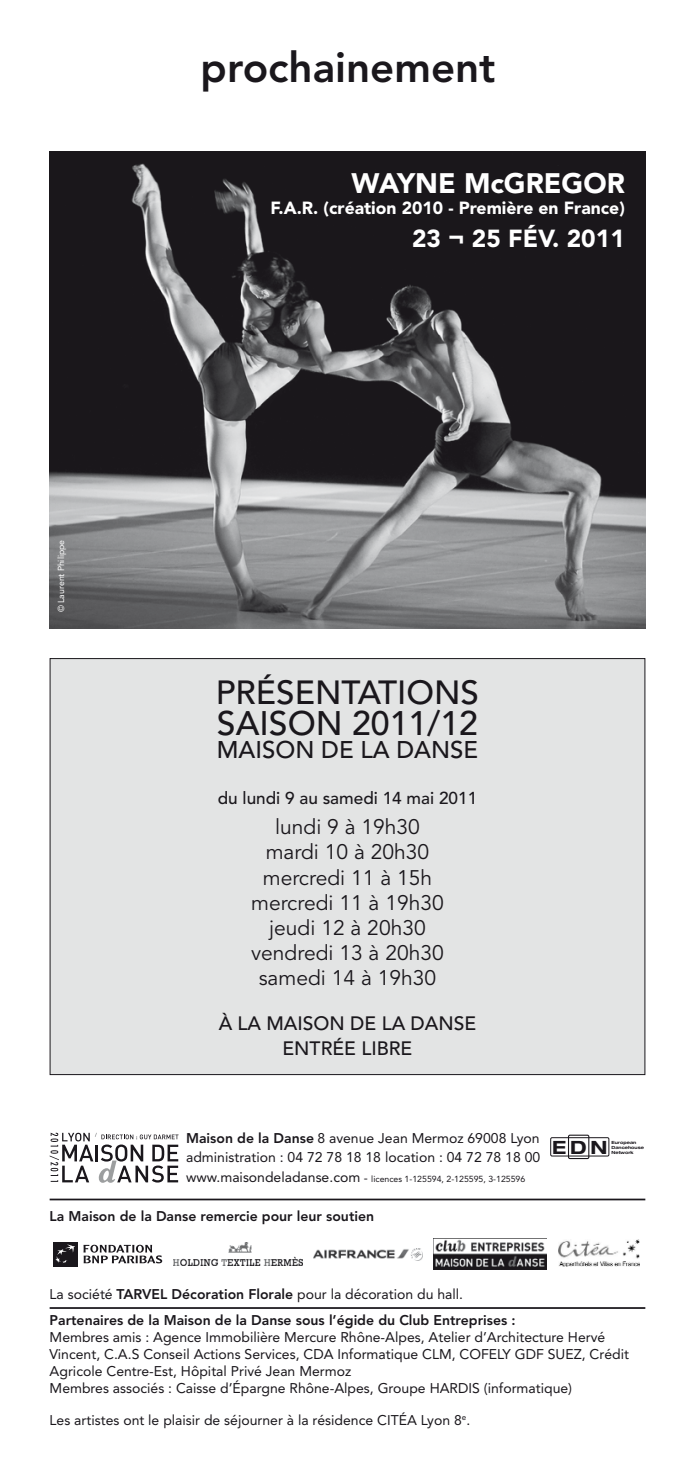
<style>
.page{position:relative;width:695px;height:1474px;background:#fff}
.page>*{position:absolute;margin:0;border:0;box-sizing:border-box;transform-origin:0 0}
.t1{font:800 42px "Avenir";color:#1a171c}
.t2{font:500 33.77px "Avenir";color:#1a171c}
.t3{font:500 33.25px "Avenir";color:#1a171c}
.t4{font:900 28px "Avenir";color:#fff}
.t5{font:900 24.5px "Avenir";color:#fff}
.t6{font:500 23.97px "Avenir";letter-spacing:.185em;color:#1a171c}
.t7{font:21px/25.2px "Avenir";color:#1a171c;text-align:center}
.t8{font:500 19.25px/24.5px "Avenir";letter-spacing:.185em;color:#1a171c;text-align:center}
.t9{font:700 expanded 18.38px "Helvetica Neue";color:#1a171c}
.t10{font:900 17.5px "Avenir";color:#fff}
.t11{font:500 17.15px "Avenir";color:#1a171c}
.t12{font:14px/16.8px "Avenir";color:#1a171c}
.t13{font:800 14px "Avenir";color:#1a171c}
.t14{font:8.75px "Avenir";color:#1a171c}
.t15{font:8.75px "Avenir";color:#fff}
.t16{font:700 expanded 4.2px/4.9px "Helvetica Neue";color:#1a171c}
.s1{font-weight:800}
.s2{font-size:14px}
.s3{font-size:12.25px}
</style>
<div class="page">
<hr style="left:50px;top:1198px;width:595px;height:2px;background:#1a171c">
<hr style="left:50px;top:1307px;width:595px;height:1px;background:#1a171c">
<svg style="left:50px;top:1132px;width:128px;height:50px"></svg>
<div style="left:550px;top:1137px;width:59px;height:19px;border:1px solid #1a171c"></div>
<div style="left:568px;top:1134px;width:21px;height:25px;border:1px solid #1a171c"></div>
<div style="left:53px;top:1241px;width:24px;height:25px;background:#1a171c"></div>
<svg style="left:55px;top:1244px;width:20px;height:19px"></svg>
<svg style="left:83px;top:1244px;width:79px;height:19px"></svg>
<img style="left:313px;top:1248px;width:110px;height:11px">
<img style="left:433px;top:1238px;width:113px;height:31px">
<img style="left:173px;top:1242px;width:129px;height:23px">
<img style="left:558px;top:1239px;width:82px;height:27px">
<div style="left:50px;top:658px;width:594px;height:416px;background:#e3e4e4"></div>
<img style="left:50px;top:152px;width:595px;height:476px">
<h1 class="t1" style="left:200px;top:42px;width:296px">prochainement</h1>
<p class="t15" style="left:56px;top:612px;width:74px;rotate:-90deg">© Laurent Philippe</p>
<h3 class="t4" style="left:351px;top:166px;width:268px">wayne mcgregor</h3>
<p class="t10" style="left:270px;top:197px;width:356px">F.A.R. (création 2010 - Première en France)</p>
<h3 class="t5" style="left:412px;top:224px;width:214px">23 ¬ 25 fév. 2011</h3>
<h3 class="t3" style="left:216px;top:673px;width:264px">PRÉSENTATIONS</h3>
<h2 class="t2" style="left:217px;top:704px;width:262px">SAISON 2011/12</h2>
<h3 class="t6" style="left:217px;top:736px;width:263px">MAISON DE LA DANSE</h3>
<p class="t11" style="left:218px;top:788px;width:261px">DU LUNDI 9 AU SAMEDI 14 MAI 2011</p>
<h3 class="t7" style="left:251px;top:815px;width:194px">lundi 9 à 19h30 mardi 10 à 20h30 mercredi 11 à 15h mercredi 11 à 19h30 jeudi 12 à 20h30 vendredi 13 à 20h30 samedi 14 à 19h30</h3>
<h3 class="t8" style="left:219px;top:1011px;width:259px">À LA MAISON DE LA DANSE<br>ENTRÉE LIBRE</h3>
<p class="t12" style="left:186px;top:1128px;width:355px;line-height:19.2px"><span class="s1">Maison de la Danse</span> 8 avenue Jean Mermoz 69008 Lyon administration : 04 72 78 18 18 location : 04 72 78 18 00</p>
<p class="t14" style="left:186px;top:1173px;width:340px"><span class="s2">www.maisondeladanse.com</span> <span class="s3">-</span> licences 1-125594, 2-125595, 3-125596</p>
<h3 class="t9" style="left:552px;top:1135px;width:57px">EDN</h3>
<p class="t16" style="left:611px;top:1139px;width:34px">European<br>Dancehouse<br>Network</p>
<p class="t13" style="left:50px;top:1207px;width:326px">La Maison de la Danse remercie pour leur soutien</p>
<p class="t12" style="left:50px;top:1285px;width:415px">La société <span class="s1">TARVEL Décoration Florale</span> pour la décoration du hall.</p>
<p class="t13" style="left:50px;top:1312px;width:467px">Partenaires de la Maison de la Danse sous l’égide du Club Entreprises :</p>
<p class="t12" style="left:50px;top:1328px;width:580px">Membres amis : Agence Immobilière Mercure Rhône-Alpes, Atelier d’Architecture Hervé Vincent, C.A.S Conseil Actions Services, CDA Informatique CLM, COFELY GDF SUEZ, Crédit Agricole Centre-Est, Hôpital Privé Jean Mermoz<br>Membres associés : Caisse d’Épargne Rhône-Alpes, Groupe HARDIS (informatique)</p>
<p class="t12" style="left:50px;top:1411px;width:422px">Les artistes ont le plaisir de séjourner à la résidence CITÉA Lyon 8<sup>e</sup>.</p>
</div>
